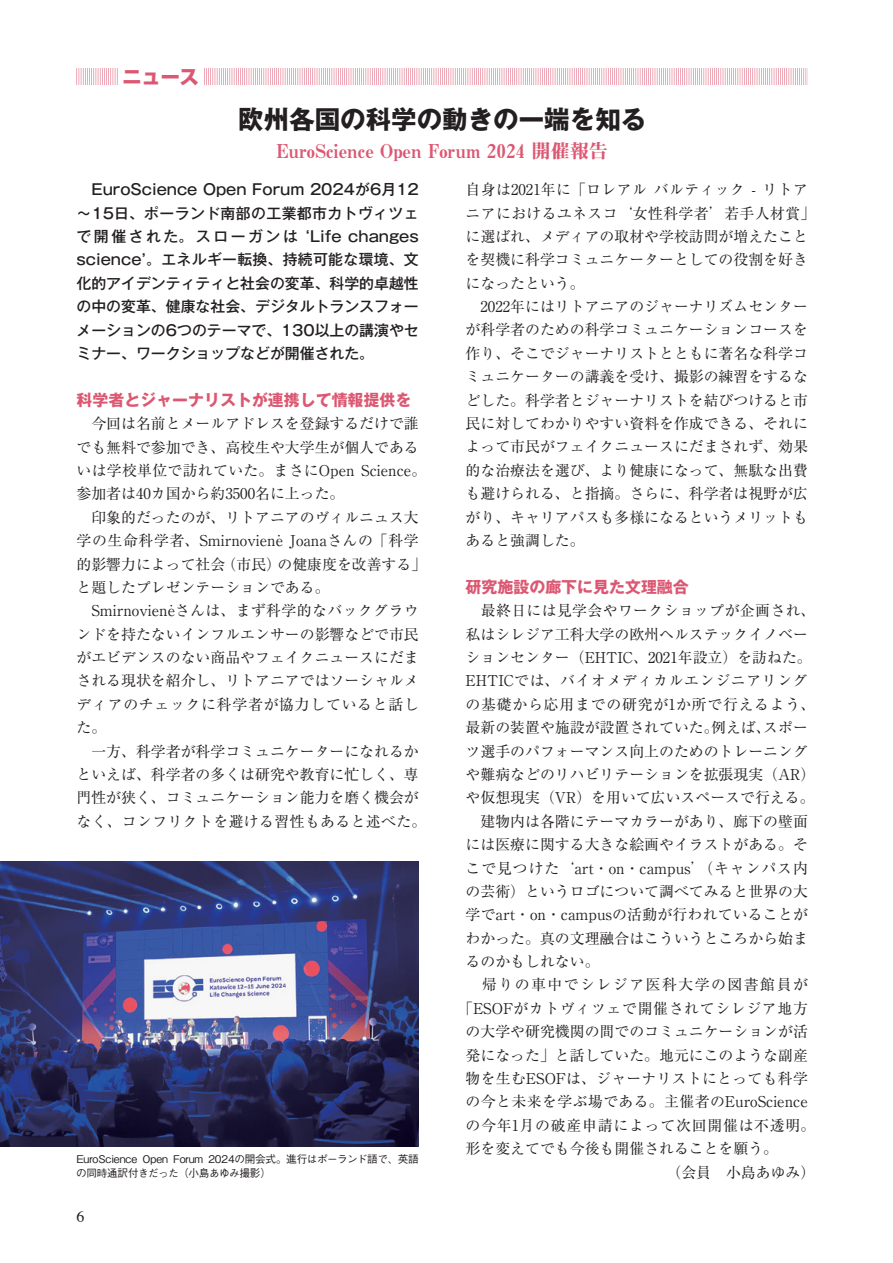
<style>
.page{position:relative;width:893px;height:1263px;background:#fff}
.page>*{position:absolute;margin:0;border:0;box-sizing:border-box;transform-origin:0 0}
.t1{font:700 25.5px "Gothic MB101 Pr 6 N";color:#231f20}
.t2{font:19.2px "Midashi Min Pr 6 N MA31";color:#dc5872}
.t3{font:800 19.2px "Shin Go Pro";color:#dc5872}
.t4{font:700 15.9px "Gothic MB101 Pr 6 N";color:#dc5872}
.t5{font:15.9px "Times";color:#231f20}
.t6{font:14.85px/23.4px "Ryumin Pro";color:#231f20}
.t7{font:500 14.85px/23.4px "Gothic MB101 Pr 6 N";color:#231f20;text-align:justify}
.t8{font:14.85px "Ryumin Pro";letter-spacing:.045em;color:#231f20}
.t9{font:14.85px "Ryumin Pro";letter-spacing:.05em;color:#231f20}
.t10{font:14.85px "Ryumin Pro";letter-spacing:.06em;color:#231f20}
.t11{font:14.85px "Ryumin Pro";letter-spacing:.03em;color:#231f20}
.t12{font:14.85px "Ryumin Pro";letter-spacing:.025em;color:#231f20}
.t13{font:14.85px "Ryumin Pro";letter-spacing:.1em;color:#231f20}
.t14{font:500 10.65px/13.8px "Gothic BBB Pr 6 N";letter-spacing:-.02em;color:#231f20}
</style>
<div class="page">
<svg style="left:78px;top:68px;width:730px;height:17px"></svg>
<div style="left:118px;top:66px;width:85px;height:21px;background:#fff"></div>
<img style="left:0;top:861px;width:419px;height:285px">
<p class="t3" style="left:122px;top:61px;width:78px">ニュース</p>
<h1 class="t1" style="left:238px;top:98px;width:410px">欧州各国の科学の動きの一端を知る</h1>
<p class="t2" style="left:276px;top:136px;width:333px">EuroScience Open Forum 2024 開催報告</p>
<p class="t7" style="left:77px;top:177px;width:344px;text-indent:15px">EuroScience Open Forum 2024が6月12〜15日、ポーランド南部の工業都市カトヴィツェで開催された。スローガンは ‘Life changes science’。エネルギー転換、持続可能な環境、文化的アイデンティティと社会の変革、科学的卓越性の中の変革、健康な社会、デジタルトランスフォーメーションの6つのテーマで、130以上の講演やセミナー、ワークショップなどが開催された。</p>
<p class="t4" style="left:77px;top:387px;width:336px">科学者とジャーナリストが連携して情報提供を</p>
<p class="t6" style="left:77px;top:411px;width:351px">　今回は名前とメールアドレスを登録するだけで誰でも無料で参加でき、高校生や大学生が個人であるいは学校単位で訪れていた。まさにOpen Science。参加者は40カ国から約3500名に上った。<br>　印象的だったのが、リトアニアのヴィルニュス大学の生命科学者、Smirnovienė Joanaさんの「科学的影響力によって社会（市民）の健康度を改善する」と題したプレゼンテーションである。　Smirnovienėさんは、まず科学的なバックグラウンドを持たないインフルエンサーの影響などで市民がエビデンスのない商品やフェイクニュースにだまされる現状を紹介し、リトアニアではソーシャルメディアのチェックに科学者が協力していると話した。<br>　一方、科学者が科学コミュニケーターになれるかといえば、科学者の多くは研究や教育に忙しく、専門性が狭く、コミュニケーション能力を磨く機会がなく、コンフリクトを避ける習性もあると述べた。</p>
<p class="t14" style="left:76px;top:1152px;width:344px">EuroScience Open Forum 2024の開会式。進行はポーランド語で、英語の同時通訳付きだった（小島あゆみ撮影）</p>
<p class="t5" style="left:77px;top:1202px;width:9px">6</p>
<p class="t6" style="left:466px;top:177px;width:351px">自身は2021年に「ロレアルバルティック - リトアニアにおけるユネスコ‘女性科学者’若手人材賞」に選ばれ、メディアの取材や学校訪問が増えたことを契機に科学コミュニケーターとしての役割を好きになったという。<br>　2022年にはリトアニアのジャーナリズムセンターが科学者のための科学コミュニケーションコースを作り、そこでジャーナリストとともに著名な科学コミュニケーターの講義を受け、撮影の練習をするなどした。科学者とジャーナリストを結びつけると市民に対してわかりやすい資料を作成できる、それによって市民がフェイクニュースにだまされず、効果的な治療法を選び、より健康になって、無駄な出費も避けられる、と指摘。さらに、科学者は視野が広がり、キャリアパスも多様になるというメリットもあると強調した。</p>
<p class="t4" style="left:466px;top:574px;width:225px">研究施設の廊下に見た文理融合</p>
<p class="t12" style="left:466px;top:599px;width:351px">　最終日には見学会やワークショップが企画され、</p>
<p class="t6" style="left:466px;top:621px;width:344px">私はシレジア工科大学の欧州ヘルステックイノベー</p>
<p class="t6" style="left:466px;top:645px;width:348px">ションセンター（EHTIC、2021年設立）を訪ねた。</p>
<p class="t8" style="left:466px;top:669px;width:344px">EHTICでは、バイオメディカルエンジニアリング</p>
<p class="t9" style="left:466px;top:693px;width:351px">の基礎から応用までの研究が1か所で行えるよう、</p>
<p class="t6" style="left:466px;top:715px;width:344px">最新の装置や施設が設置されていた。例えば、スポー</p>
<p class="t6" style="left:466px;top:738px;width:344px">ツ選手のパフォーマンス向上のためのトレーニング</p>
<p class="t6" style="left:466px;top:762px;width:351px">や難病などのリハビリテーションを拡張現実（AR）</p>
<p class="t6" style="left:466px;top:785px;width:350px">や仮想現実（VR）を用いて広いスペースで行える。</p>
<p class="t6" style="left:466px;top:808px;width:344px">　建物内は各階にテーマカラーがあり、廊下の壁面</p>
<p class="t6" style="left:466px;top:832px;width:344px">には医療に関する大きな絵画やイラストがある。そ</p>
<p class="t10" style="left:466px;top:856px;width:344px">こで見つけた‘art・on・campus’（キャンパス内</p>
<p class="t6" style="left:466px;top:879px;width:344px">の芸術）というロゴについて調べてみると世界の大</p>
<p class="t6" style="left:466px;top:902px;width:344px">学でart・on・campusの活動が行われていることが</p>
<p class="t6" style="left:466px;top:925px;width:344px">わかった。真の文理融合はこういうところから始ま</p>
<p class="t6" style="left:466px;top:949px;width:135px">るのかもしれない。</p>
<p class="t13" style="left:466px;top:973px;width:344px">　帰りの車中でシレジア医科大学の図書館員が</p>
<p class="t8" style="left:458px;top:996px;width:351px">「ESOFがカトヴィツェで開催されてシレジア地方</p>
<p class="t6" style="left:466px;top:1019px;width:344px">の大学や研究機関の間でのコミュニケーションが活</p>
<p class="t6" style="left:466px;top:1042px;width:344px">発になった」と話していた。地元にこのような副産</p>
<p class="t6" style="left:466px;top:1066px;width:344px">物を生むESOFは、ジャーナリストにとっても科学</p>
<p class="t11" style="left:466px;top:1090px;width:344px">の今と未来を学ぶ場である。主催者のEuroScience</p>
<p class="t9" style="left:466px;top:1113px;width:351px">の今年1月の破産申請によって次回開催は不透明。</p>
<p class="t6" style="left:466px;top:1136px;width:314px">形を変えてでも今後も開催されることを願う。</p>
<p class="t6" style="left:666px;top:1159px;width:150px">（会員　小島あゆみ）</p>
</div>
